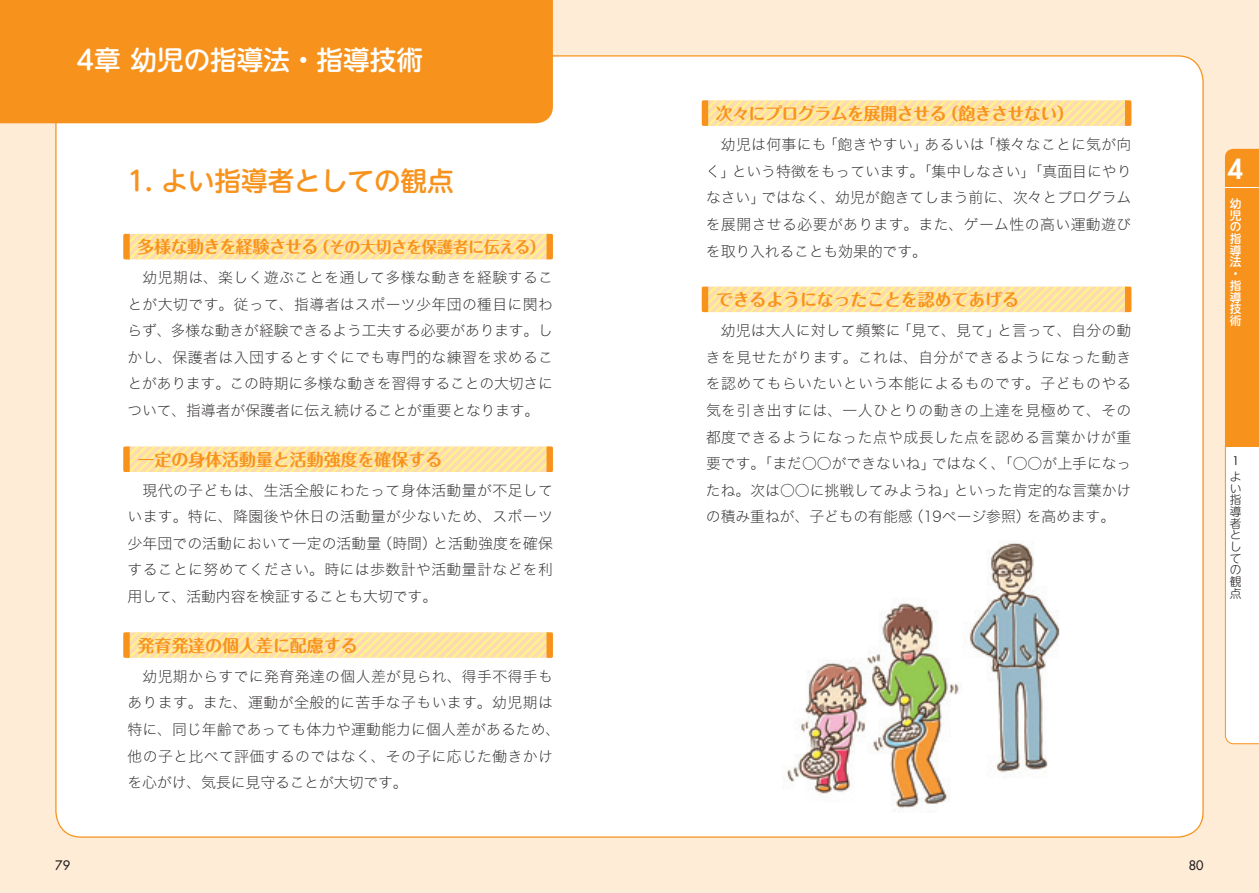
<style>
.page{position:relative;width:1259px;height:893px;background:#feecd7}
.page>*{position:absolute;margin:0;border:0;box-sizing:border-box;transform-origin:0 0}
.t1{font:500 26.55px "UD Shin M Go Pr 6 N";color:#f7931d}
.t2{font:500 26.55px "UD Shin M Go Pr 6 N";color:#fff}
.t3{font:800 26.55px "Futura";color:#fff}
.t4{font:700 16.95px "Maru Fo Pro";letter-spacing:-.01em;color:#f7931d}
.t5{font:700 16.95px "Maru Fo Pro";letter-spacing:-.035em;color:#f7931d}
.t6{font:700 15.9px "Maru Fo Pro";letter-spacing:-.035em;color:#f7931d}
.t7{font:14.85px/26.5px "Hira Kaku Std N W1";color:#231f20;text-align:justify}
.t8{font:14.85px/26.5px "Hira Kaku Std N W1";letter-spacing:.02em;color:#231f20}
.t9{font:12.75px "Futura";color:#231f20}
.t10{font:300 11.7px/11.7px "UD Shin M Go Pr 6 N";color:#231f20;text-align:justify}
.t11{font:500 11.7px/11.7px "UD Shin M Go Pr 6 N";color:#fff;text-align:justify}
.t12{font:11.7px "Futura";color:#231f20}
.s1{font-size:16.95px}
</style>
<div class="page">
<div style="left:56px;top:56px;width:1147px;height:781px;background:#fff;border-radius:26px"></div>
<div style="left:0;top:0;width:553px;height:123px;background:#f7931d"></div>
<svg style="left:1225px;top:149px;width:34px;height:595px;background:#fac78a"></svg>
<hr style="left:1225px;top:187px;width:34px;height:1px;background:#fff">
<svg style="left:123px;top:446px;width:430px;height:26px;background:#fde1a0"></svg>
<svg style="left:123px;top:234px;width:430px;height:25px;background:#fde19e"></svg>
<svg style="left:702px;top:100px;width:429px;height:26px;background:#fde1a0"></svg>
<svg style="left:702px;top:287px;width:429px;height:25px;background:#fde19e"></svg>
<svg style="left:123px;top:632px;width:430px;height:26px;background:#fde1a0"></svg>
<img style="left:784px;top:541px;width:276px;height:270px">
<h1 class="t2" style="left:77px;top:38px;width:348px">4章幼児の指導法・指導技術</h1>
<h1 class="t1" style="left:128px;top:158px;width:328px">1. よい指導者としての観点</h1>
<p class="t6" style="left:137px;top:234px;width:410px"><span class="s1">多様な動きを経験させる</span>（その大切さを保護者に伝える）</p>
<p class="t7" style="left:127px;top:264px;width:427px;text-indent:15px">幼児期は、楽しく遊ぶことを通して多様な動きを経験することが大切です。従って、指導者はスポーツ少年団の種目に関わらず、多様な動きが経験できるよう工夫する必要があります。しかし、保護者は入団するとすぐにでも専門的な練習を求めることがあります。この時期に多様な動きを習得することの大切さについて、指導者が保護者に伝え続けることが重要となります。</p>
<p class="t4" style="left:137px;top:446px;width:306px">一定の身体活動量と活動強度を確保する</p>
<p class="t7" style="left:127px;top:476px;width:427px;text-indent:15px">現代の子どもは、生活全般にわたって身体活動量が不足しています。特に、降園後や休日の活動量が少ないため、スポーツ少年団での活動において一定の活動量（時間）と活動強度を確保することに努めてください。時には歩数計や活動量計などを利用して、活動内容を検証することも大切です。</p>
<p class="t4" style="left:137px;top:632px;width:222px">発育発達の個人差に配慮する</p>
<p class="t8" style="left:127px;top:662px;width:434px;text-indent:15px">幼児期からすでに発育発達の個人差が見られ、得手不得手もあります。また、運動が全般的に苦手な子もいます。幼児期は特に、同じ年齢であっても体力や運動能力に個人差があるため、他の子と比べて評価するのではなく、その子に応じた働きかけを心がけ、気長に見守ることが大切です。</p>
<p class="t5" style="left:716px;top:100px;width:360px">次々にプログラムを展開させる（飽きさせない）</p>
<p class="t7" style="left:706px;top:131px;width:427px;text-indent:15px">幼児は何事にも「飽きやすい」あるいは「様々なことに気が向く」という特徴をもっています。「集中しなさい」「真面目にやりなさい」ではなく、幼児が飽きてしまう前に、次々とプログラムを展開させる必要があります。また、ゲーム性の高い運動遊びを取り入れることも効果的です。</p>
<p class="t4" style="left:716px;top:286px;width:305px">できるようになったことを認めてあげる</p>
<p class="t7" style="left:706px;top:317px;width:427px;text-indent:15px">幼児は大人に対して頻繁に「見て、見て」と言って、自分の動きを見せたがります。これは、自分ができるようになった動きを認めてもらいたいという本能によるものです。子どものやる気を引き出すには、一人ひとりの動きの上達を見極めて、その都度できるようになった点や成長した点を認める言葉かけが重要です。「まだ○○ができないね」ではなく、「○○が上手になったね。次は○○に挑戦してみようね」といった肯定的な言葉かけの積み重ねが、子どもの有能感（19ページ参照）を高めます。</p>
<h1 class="t3" style="left:1228px;top:152px;width:17px">4</h1>
<p class="t11" style="left:1229px;top:197px;width:13px">幼児の指導法・指導技術</p>
<p class="t12" style="left:1232px;top:453px;width:9px">1</p>
<p class="t10" style="left:1229px;top:470px;width:13px">よい指導者としての観点</p>
<p class="t9" style="left:55px;top:857px;width:16px">79</p>
<p class="t9" style="left:1189px;top:857px;width:16px">80</p>
</div>
